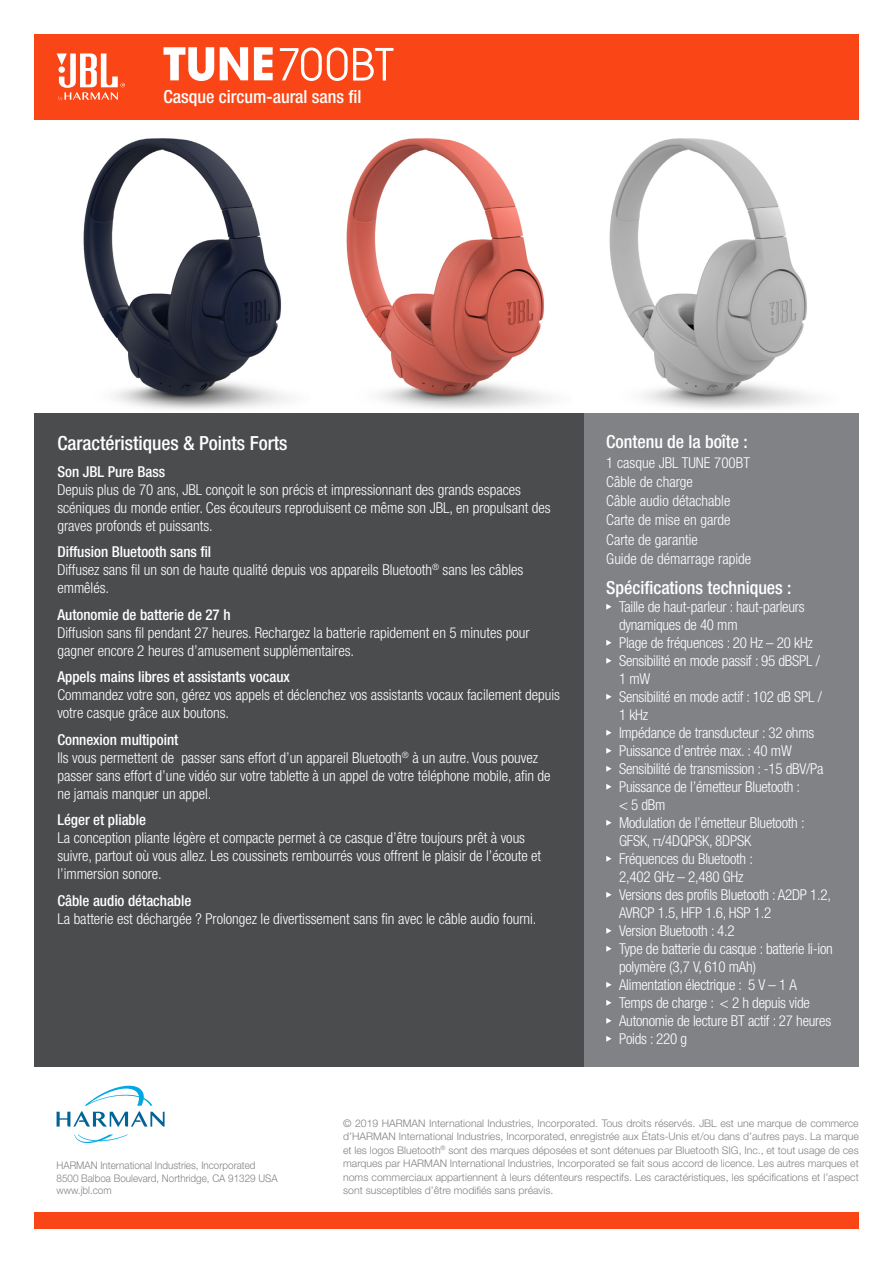
<style>
.page{position:relative;width:893px;height:1263px;background:#fff}
.page>*{position:absolute;margin:0;border:0;box-sizing:border-box;transform-origin:0 0}
.t1{font:500 condensed 19.5px "Helvetica Neue LT Pro";color:#fff}
.t2{font:500 condensed 18px "Helvetica Neue LT Pro";color:#fff}
.t3{font:300 condensed 15px/18px "Helvetica Neue LT Pro";color:#fff}
.t4{font:500 condensed 15px "Helvetica Neue LT Pro";color:#fff}
.t5{font:300 10.5px/13.5px "Helvetica Neue LT Pro";color:#808285;text-align:justify}
.t6{font:300 10.5px "Helvetica Neue LT Pro";color:#808285;scale:.94 1}
</style>
<div class="page">
<img style="left:47px;top:119px;width:263px;height:291px">
<img style="left:310px;top:119px;width:263px;height:290px">
<img style="left:573px;top:119px;width:286px;height:290px">
<div style="left:34px;top:34px;width:825px;height:85px;background:#fa4616"></div>
<svg style="left:57px;top:53px;width:68px;height:48px"></svg>
<div style="left:34px;top:1213px;width:825px;height:16px;background:#fa4616"></div>
<svg style="left:74px;top:1134px;width:54px;height:9px"></svg>
<svg style="left:57px;top:1085px;width:108px;height:41px"></svg>
<svg style="left:163px;top:47px;width:51px;height:34px"></svg>
<svg style="left:220px;top:47px;width:28px;height:33px"></svg>
<svg style="left:254px;top:47px;width:19px;height:33px"></svg>
<svg style="left:280px;top:48px;width:113px;height:33px"></svg>
<div style="left:584px;top:413px;width:275px;height:654px;background:#808285"></div>
<svg style="left:606px;top:604px;width:6px;height:6px"></svg>
<svg style="left:606px;top:640px;width:6px;height:6px"></svg>
<svg style="left:606px;top:658px;width:6px;height:6px"></svg>
<svg style="left:606px;top:694px;width:6px;height:6px"></svg>
<svg style="left:606px;top:730px;width:6px;height:6px"></svg>
<svg style="left:606px;top:748px;width:6px;height:6px"></svg>
<svg style="left:606px;top:766px;width:6px;height:6px"></svg>
<svg style="left:606px;top:784px;width:6px;height:6px"></svg>
<svg style="left:606px;top:820px;width:6px;height:6px"></svg>
<svg style="left:606px;top:856px;width:6px;height:6px"></svg>
<svg style="left:606px;top:892px;width:6px;height:6px"></svg>
<svg style="left:606px;top:928px;width:6px;height:6px"></svg>
<svg style="left:606px;top:946px;width:6px;height:6px"></svg>
<svg style="left:606px;top:982px;width:6px;height:6px"></svg>
<svg style="left:606px;top:1000px;width:6px;height:6px"></svg>
<svg style="left:606px;top:1018px;width:6px;height:6px"></svg>
<svg style="left:606px;top:1036px;width:6px;height:6px"></svg>
<div style="left:34px;top:413px;width:550px;height:654px;background:#4b4c4d"></div>
<p class="t2" style="left:163px;top:86px;width:200px">Casque circum-aural sans fil</p>
<p class="t1" style="left:57px;top:432px;width:232px">Caractéristiques &amp; Points Forts</p>
<p class="t4" style="left:57px;top:462px;width:109px">Son JBL Pure Bass</p>
<p class="t3" style="left:57px;top:480px;width:495px">Depuis plus de 70 ans, JBL conçoit le son précis et impressionnant des grands espaces scéniques du monde entier. Ces écouteurs reproduisent ce même son JBL, en propulsant des graves profonds et puissants.</p>
<p class="t4" style="left:57px;top:543px;width:155px">Diffusion Bluetooth sans fil</p>
<p class="t3" style="left:57px;top:561px;width:467px">Diffusez sans fil un son de haute qualité depuis vos appareils Bluetooth<sup>®</sup> sans les câbles emmêlés.</p>
<p class="t4" style="left:57px;top:605px;width:175px">Autonomie de batterie de 27 h</p>
<p class="t3" style="left:57px;top:623px;width:474px">Diffusion sans fil pendant 27 heures. Rechargez la batterie rapidement en 5 minutes pour gagner encore 2 heures d’amusement supplémentaires.</p>
<p class="t4" style="left:57px;top:668px;width:234px">Appels mains libres et assistants vocaux</p>
<p class="t3" style="left:57px;top:686px;width:504px">Commandez votre son, gérez vos appels et déclenchez vos assistants vocaux facilement depuis votre casque grâce aux boutons.</p>
<p class="t4" style="left:57px;top:730px;width:122px">Connexion multipoint</p>
<p class="t3" style="left:57px;top:748px;width:495px">Ils vous permettent de passer sans effort d’un appareil Bluetooth<sup>®</sup> à un autre. Vous pouvez passer sans effort d’une vidéo sur votre tablette à un appel de votre téléphone mobile, afin de ne jamais manquer un appel.</p>
<p class="t4" style="left:57px;top:811px;width:90px">Léger et pliable</p>
<p class="t3" style="left:57px;top:829px;width:485px">La conception pliante légère et compacte permet à ce casque d’être toujours prêt à vous suivre, partout où vous allez. Les coussinets rembourrés vous offrent le plaisir de l’écoute et l’immersion sonore.</p>
<p class="t4" style="left:57px;top:891px;width:135px">Câble audio détachable</p>
<p class="t3" style="left:57px;top:909px;width:481px">La batterie est déchargée ? Prolongez le divertissement sans fin avec le câble audio fourni.</p>
<p class="t2" style="left:606px;top:431px;width:143px">Contenu de la boîte :</p>
<p class="t3" style="left:606px;top:453px;width:145px">1 casque JBL TUNE 700BT</p>
<p class="t3" style="left:606px;top:472px;width:88px">Câble de charge</p>
<p class="t3" style="left:606px;top:492px;width:126px">Câble audio détachable</p>
<p class="t3" style="left:606px;top:511px;width:126px">Carte de mise en garde</p>
<p class="t3" style="left:606px;top:530px;width:93px">Carte de garantie</p>
<p class="t3" style="left:606px;top:549px;width:147px">Guide de démarrage rapide</p>
<p class="t2" style="left:606px;top:577px;width:187px">Spécifications techniques :</p>
<p class="t3" style="left:619px;top:598px;width:187px">Taille de haut-parleur : haut-parleurs dynamiques de 40 mm</p>
<p class="t3" style="left:619px;top:634px;width:195px">Plage de fréquences : 20 Hz – 20 kHz</p>
<p class="t3" style="left:619px;top:652px;width:202px">Sensibilité en mode passif : 95 dBSPL /<br>1 mW</p>
<p class="t3" style="left:619px;top:688px;width:204px">Sensibilité en mode actif : 102 dB SPL /<br>1 kHz</p>
<p class="t3" style="left:619px;top:724px;width:197px">Impédance de transducteur : 32 ohms</p>
<p class="t3" style="left:619px;top:742px;width:174px">Puissance d’entrée max. : 40 mW</p>
<p class="t3" style="left:619px;top:760px;width:206px">Sensibilité de transmission : -15 dBV/Pa</p>
<p class="t3" style="left:619px;top:778px;width:183px">Puissance de l’émetteur Bluetooth : &lt; 5 dBm</p>
<p class="t3" style="left:619px;top:814px;width:187px">Modulation de l’émetteur Bluetooth :<br>GFSK, π/4DQPSK, 8DPSK</p>
<p class="t3" style="left:619px;top:850px;width:135px">Fréquences du Bluetooth :<br>2,402 GHz – 2,480 GHz</p>
<p class="t3" style="left:619px;top:886px;width:214px">Versions des profils Bluetooth : A2DP 1.2,<br>AVRCP 1.5, HFP 1.6, HSP 1.2</p>
<p class="t3" style="left:619px;top:922px;width:117px">Version Bluetooth : 4.2</p>
<p class="t3" style="left:619px;top:940px;width:215px">Type de batterie du casque : batterie li-ion polymère (3,7 V, 610 mAh)</p>
<p class="t3" style="left:619px;top:976px;width:180px">Alimentation électrique : 5 V – 1 A</p>
<p class="t3" style="left:619px;top:994px;width:192px">Temps de charge : &lt; 2 h depuis vide</p>
<p class="t3" style="left:619px;top:1012px;width:214px">Autonomie de lecture BT actif : 27 heures</p>
<p class="t3" style="left:619px;top:1030px;width:70px">Poids : 220 g</p>
<p class="t6" style="left:57px;top:1159px;width:213px">HARMAN International Industries, Incorporated</p>
<p class="t6" style="left:57px;top:1171px;width:237px">8500 Balboa Boulevard, Northridge, CA 91329 USA</p>
<p class="t6" style="left:57px;top:1184px;width:60px">www.jbl.com</p>
<p class="t5" style="left:343px;top:1116px;width:517px">© 2019 HARMAN International Industries, Incorporated. Tous droits réservés. JBL est une marque de commerce d’HARMAN International Industries, Incorporated, enregistrée aux États-Unis et/ou dans d’autres pays. La marque et les logos Bluetooth<sup>®</sup> sont des marques déposées et sont détenues par Bluetooth SIG, Inc., et tout usage de ces marques par HARMAN International Industries, Incorporated se fait sous accord de licence. Les autres marques et noms commerciaux appartiennent à leurs détenteurs respectifs. Les caractéristiques, les spécifications et l’aspect sont susceptibles d’être modifiés sans préavis.</p>
</div>
